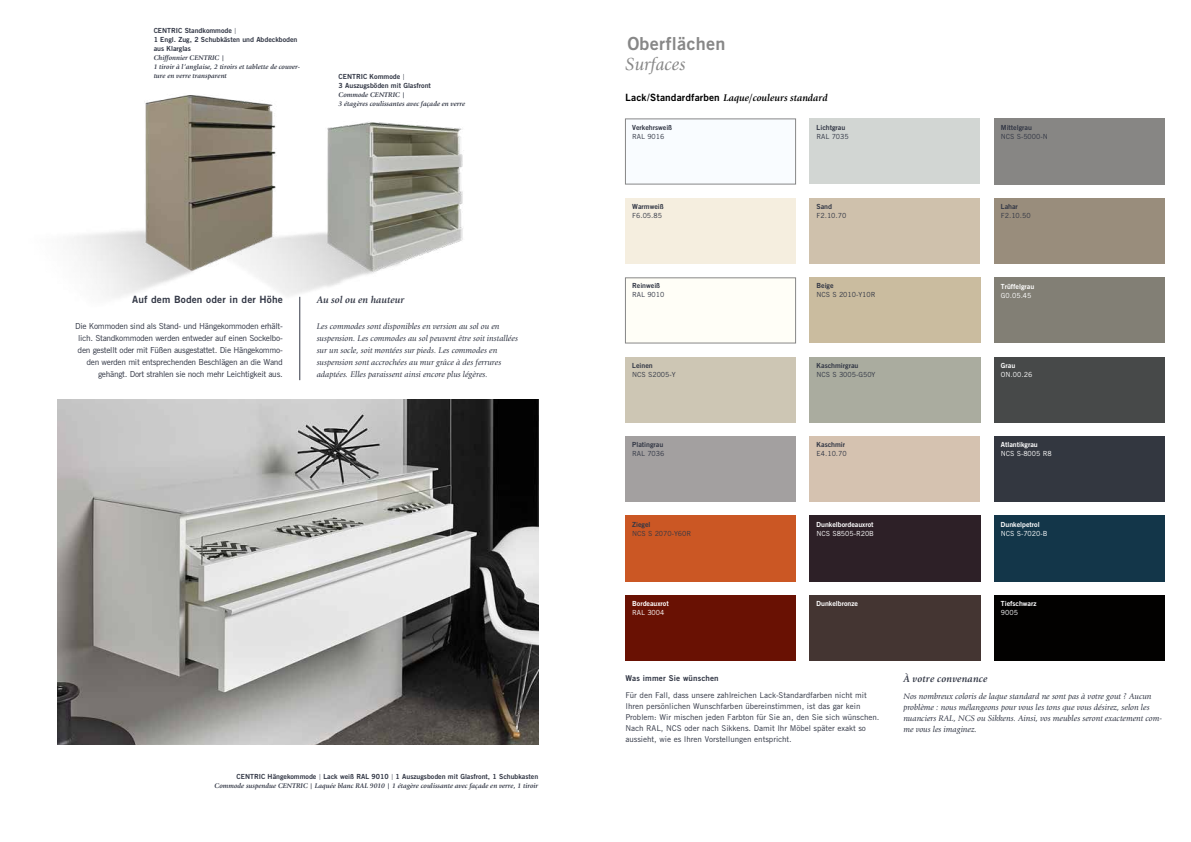
<style>
.page{position:relative;width:1191px;height:842px;background:#fff}
.page>*{position:absolute;margin:0;border:0;box-sizing:border-box;transform-origin:0 0}
.t1{font:18px "Cg Trade Bd No 2";letter-spacing:.02em;color:#878787}
.t2{font:italic 18px "Giovanni Itc T";color:#878787}
.t3{font:italic 700 10px "Giovanni Itc T";color:#000}
.t4{font:10px "Cg Trade Bd No 2";letter-spacing:.02em;color:#323745}
.t5{font:italic 700 10px "Giovanni Itc T";letter-spacing:.02em;color:#323745}
.t6{font:italic 700 10px "Giovanni Itc T";color:#323745}
.t7{font:italic 8.5px/12px "Giovanni Itc T";color:#323745}
.t8{font:8.3px/12px "Cg Trade";letter-spacing:-.03em;color:#323745;text-align:right}
.t9{font:8px/11px "Cg Trade";color:#323745}
.t10{font:8px "Cg Trade Bd No 2";letter-spacing:.02em;color:#323745}
.t11{font:7px/9px "Cg Trade Bd No 2";color:#323745}
.t12{font:italic 700 7px/9px "Giovanni Itc T";color:#323745}
.t13{font:7px "Cg Trade";color:#323745}
.t14{font:7px "Cg Trade Bd No 2";color:#fff}
.t15{font:7px "Cg Trade";color:#fff}
.s1{font-family:"Cg Trade Bd No 2";font-weight:400;font-style:normal}
.s2{color:#323745}
</style>
<div class="page">
<img style="left:285px;top:122px;width:178px;height:209px">
<img style="left:58px;top:400px;width:480px;height:345px">
<img style="left:71px;top:95px;width:214px;height:202px">
<div style="left:625px;top:119px;width:170px;height:65px;background:#f9fcff"></div>
<div style="left:625px;top:198px;width:170px;height:65px;background:#f5eedf"></div>
<div style="left:625px;top:436px;width:170px;height:66px;background:#a3a0a0"></div>
<div style="left:625px;top:516px;width:170px;height:65px;background:#cb5724"></div>
<div style="left:625px;top:595px;width:170px;height:65px;background:#691103"></div>
<div style="left:994px;top:198px;width:170px;height:65px;background:#998d7c"></div>
<div style="left:994px;top:278px;width:170px;height:65px;background:#827f75"></div>
<div style="left:994px;top:357px;width:170px;height:65px;background:#474949"></div>
<div style="left:994px;top:436px;width:170px;height:66px;background:#333740"></div>
<div style="left:994px;top:516px;width:170px;height:65px;background:#133649"></div>
<div style="left:994px;top:595px;width:170px;height:65px;background:#020100"></div>
<div style="left:810px;top:119px;width:170px;height:65px;background:#d2d6d3"></div>
<div style="left:810px;top:198px;width:170px;height:65px;background:#cfc1ac"></div>
<div style="left:810px;top:436px;width:170px;height:66px;background:#d5c2b0"></div>
<div style="left:810px;top:516px;width:170px;height:65px;background:#2d2027"></div>
<div style="left:810px;top:595px;width:170px;height:65px;background:#443532"></div>
<div style="left:625px;top:278px;width:170px;height:65px;background:#fffef7"></div>
<hr style="left:299px;top:297px;width:1px;height:83px;background:#323745">
<p class="t11" style="left:154px;top:25px;width:145px">CENTRIC Standkommode |<br>1 Engl. Zug, 2 Schubkästen und Abdeckboden aus Klarglas</p>
<p class="t12" style="left:154px;top:53px;width:148px">Chiffonnier CENTRIC |<br>1 tiroir à l‘anglaise, 2 tiroirs et tablette de couver&shy;ture en verre transparent</p>
<p class="t11" style="left:339px;top:72px;width:94px">CENTRIC Kommode |<br>3 Auszugsböden mit Glasfront</p>
<p class="t12" style="left:339px;top:91px;width:128px">Commode CENTRIC |<br>3 étagères coulissantes avec façade en verre</p>
<p class="t4" style="left:132px;top:293px;width:152px">Auf dem Boden oder in der Höhe</p>
<p class="t6" style="left:317px;top:294px;width:89px">Au sol ou en hauteur</p>
<p class="t8" style="left:75px;top:319px;width:209px">Die Kommoden sind als Stand- und Hängekommoden erhält&shy;lich. Standkommoden werden entweder auf einen Sockelbo&shy;den gestellt oder mit Füßen ausgestattet. Die Hängekommo&shy;den werden mit entsprechenden Beschlägen an die Wand gehängt. Dort strahlen sie noch mehr Leichtigkeit aus.</p>
<p class="t7" style="left:317px;top:320px;width:203px">Les commodes sont disponibles en version au sol ou en suspension. Les commodes au sol peuvent être soit installées sur un socle, soit montées sur pieds. Les commodes en suspension sont accrochées au mur grâce à des ferrures adaptées. Elles paraissent ainsi encore plus légères.</p>
<p class="t11" style="left:237px;top:771px;width:303px">CENTRIC Hängekommode | Lack weiß RAL 9010 | 1 Auszugsboden mit Glasfront, 1 Schubkasten</p>
<p class="t12" style="left:215px;top:781px;width:325px">Commode suspendue CENTRIC | Laquée blanc RAL 9010 | 1 étagère coulissante avec façade en verre, 1 tiroir</p>
<h1 class="t1" style="left:627px;top:31px;width:100px">Oberflächen</h1>
<h1 class="t2" style="left:625px;top:54px;width:62px">Surfaces</h1>
<p class="t3" style="left:625px;top:92px;width:204px"><span class="s1">Lack/Standardfarben</span> Laque/couleurs standard</p>
<p class="t11" style="left:632px;top:122px;width:42px">Verkehrsweiß</p>
<p class="t13" style="left:632px;top:132px;width:34px">RAL 9016</p>
<p class="t11" style="left:816px;top:122px;width:30px">Lichtgrau</p>
<p class="t13" style="left:816px;top:132px;width:34px">RAL 7035</p>
<p class="t11" style="left:1001px;top:122px;width:32px">Mittelgrau</p>
<p class="t13" style="left:1001px;top:132px;width:48px">NCS S-5000-N</p>
<p class="t11" style="left:632px;top:202px;width:33px">Warmweiß</p>
<p class="t13" style="left:632px;top:211px;width:31px">F6.05.85</p>
<p class="t11" style="left:816px;top:202px;width:17px">Sand</p>
<p class="t13" style="left:816px;top:211px;width:31px">F2.10.70</p>
<p class="t11" style="left:1001px;top:202px;width:19px">Lahar</p>
<p class="t13" style="left:1001px;top:211px;width:31px">F2.10.50</p>
<p class="t11" style="left:632px;top:281px;width:30px">Reinweiß</p>
<p class="t13" style="left:632px;top:290px;width:34px">RAL 9010</p>
<p class="t11" style="left:816px;top:281px;width:19px">Beige</p>
<p class="t13" style="left:816px;top:290px;width:60px">NCS S 2010-Y10R</p>
<p class="t14" style="left:1001px;top:281px;width:35px">Trüffelgrau</p>
<p class="t15" style="left:1001px;top:291px;width:32px">G0.05.45</p>
<p class="t11" style="left:632px;top:361px;width:22px">Leinen</p>
<p class="t13" style="left:632px;top:370px;width:45px">NCS S2005-Y</p>
<p class="t11" style="left:816px;top:361px;width:43px">Kaschmirgrau</p>
<p class="t13" style="left:816px;top:370px;width:60px">NCS S 3005-G50Y</p>
<p class="t14" style="left:1001px;top:361px;width:16px">Grau</p>
<p class="t15" style="left:1001px;top:370px;width:33px">ON.00.26</p>
<p class="t11" style="left:632px;top:440px;width:32px">Platingrau</p>
<p class="t13" style="left:632px;top:449px;width:34px">RAL 7036</p>
<p class="t11" style="left:816px;top:440px;width:30px">Kaschmir</p>
<p class="t13" style="left:816px;top:449px;width:32px">E4.10.70</p>
<p class="t14" style="left:1001px;top:440px;width:38px">Atlantikgrau</p>
<p class="t15" style="left:1001px;top:449px;width:61px">NCS S-8005 R8<span class="s2">0B</span></p>
<p class="t11" style="left:632px;top:519px;width:20px">Ziegel</p>
<p class="t13" style="left:632px;top:529px;width:60px">NCS S 2070-Y60R</p>
<p class="t14" style="left:816px;top:519px;width:58px">Dunkelbordeauxrot</p>
<p class="t15" style="left:816px;top:529px;width:59px">NCS S8505-R20B</p>
<p class="t14" style="left:1001px;top:519px;width:40px">Dunkelpetrol</p>
<p class="t15" style="left:1001px;top:529px;width:48px">NCS S-7020-B</p>
<p class="t14" style="left:632px;top:599px;width:38px">Bordeauxrot</p>
<p class="t15" style="left:632px;top:608px;width:34px">RAL 3004</p>
<p class="t14" style="left:816px;top:599px;width:43px">Dunkelbronze</p>
<p class="t14" style="left:1001px;top:599px;width:37px">Tiefschwarz</p>
<p class="t15" style="left:1001px;top:608px;width:19px">9005</p>
<p class="t10" style="left:625px;top:672px;width:95px">Was immer Sie wünschen</p>
<p class="t9" style="left:625px;top:690px;width:256px">Für den Fall, dass unsere zahlreichen Lack-Standardfarben nicht mit Ihren persönlichen Wunschfarben übereinstimmen, ist das gar kein Problem: Wir mischen jeden Farbton für Sie an, den Sie sich wünschen.<br>Nach RAL, NCS oder nach Sikkens. Damit Ihr Möbel später exakt so aussieht, wie es Ihren Vorstellungen entspricht.</p>
<p class="t5" style="left:903px;top:673px;width:86px">À votre convenance</p>
<p class="t7" style="left:903px;top:690px;width:260px;line-height:11px">Nos nombreux coloris de laque standard ne sont pas à votre gout ? Aucun problème : nous mélangeons pour vous les tons que vous désirez, selon les nuanciers RAL, NCS ou Sikkens. Ainsi, vos meubles seront exactement com&shy;me vous les imaginez.</p>
</div>
